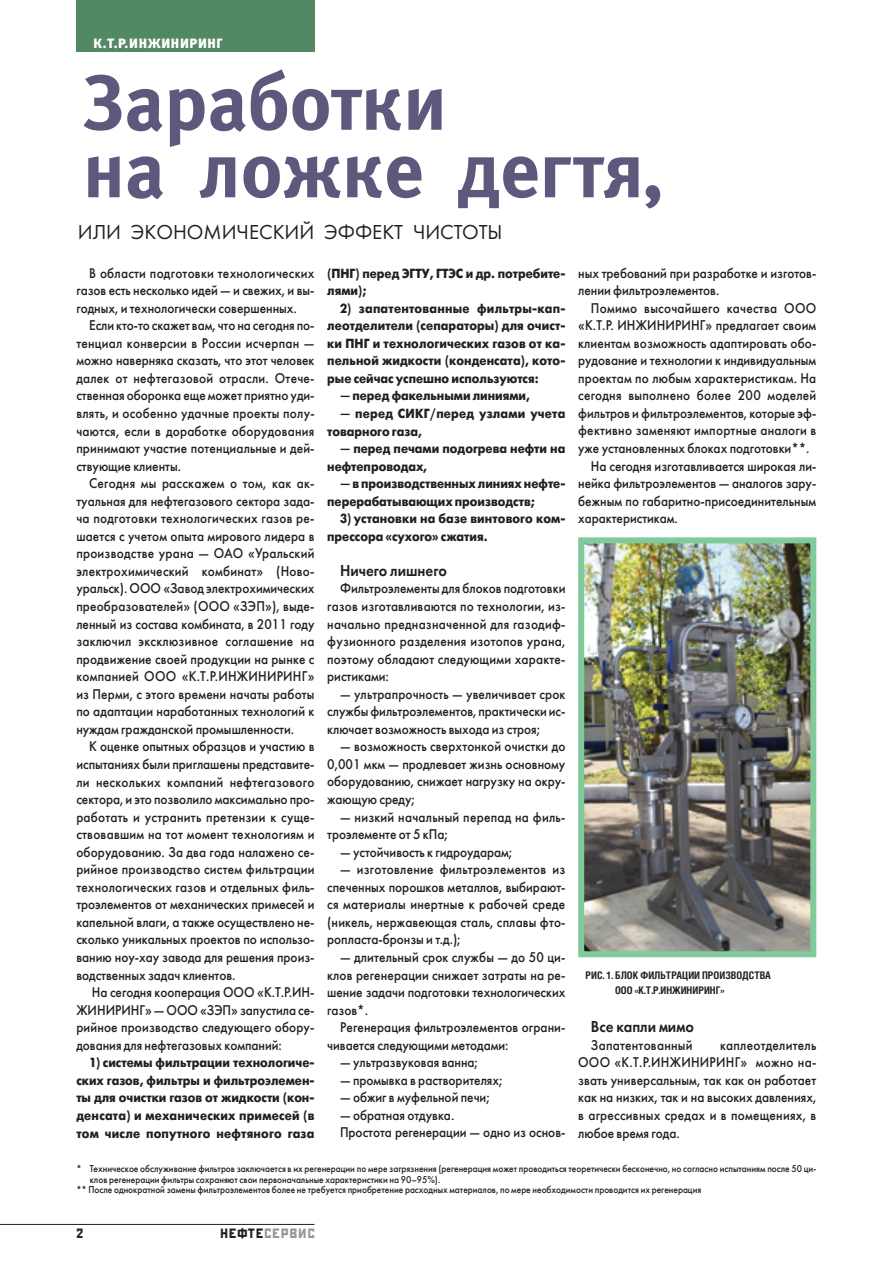
<style>
.page{position:relative;width:893px;height:1263px;background:#fff}
.page>*{position:absolute;margin:0;border:0;box-sizing:border-box;transform-origin:0 0}
.t1{font:78px/67.5px "Meta Bold LFC";color:#5f587c}
.t2{font:21px "Futura Book C";color:#231f20}
.t3{font:16.5px "Futura Demi C";color:#231f20;scale:.91 1}
.t4{font:14.1px/17.5px "Futura Futuris C";color:#231f20;text-align:justify;scale:.91 1}
.t5{font:14.1px/17.5px "Futura Futuris C";letter-spacing:.02em;color:#231f20;scale:.91 1}
.t6{font:13.5px "Meta Black LFC";letter-spacing:.05em;color:#fff}
.t7{font:13.5px "Stenberg C";letter-spacing:.1em;color:#939598}
.t8{font:13.5px "Stenberg C";color:#231f20}
.t9{font:700 13.2px/17.5px "Futura Futuris C";color:#231f20;scale:.91 1}
.t10{font:700 13.2px/17.5px "Futura Futuris C";letter-spacing:.02em;color:#231f20;scale:.91 1}
.t11{font:700 10.5px/15px "Helios Cond";color:#231f20}
.t12{font:9.9px "Futura Futuris C";color:#231f20;scale:.91 1}
.s1{color:#231f20}
</style>
<div class="page">
<hr style="left:0;top:1224px;width:314px;height:1px;background:#231f20">
<div style="left:76px;top:0;width:238px;height:52px;background:#538864"></div>
<img style="left:585px;top:544px;width:224px;height:406px">
<div style="left:578px;top:537px;width:238px;height:420px;border:6px solid #80ca9c"></div>
<p class="t6" style="left:93px;top:38px;width:131px">К.Т.Р.ИНЖИНИРИНГ</p>
<h1 class="t1" style="left:83px;top:75px;width:583px">Заработки<br>на ложке дегтя,</h1>
<h2 class="t2" style="left:78px;top:224px;width:426px">ИЛИ ЭКОНОМИЧЕСКИЙ ЭФФЕКТ ЧИСТОТЫ</h2>
<p class="t4" style="left:76px;top:265px;width:263px;text-indent:13px">В области подготовки технологических газов есть несколько идей — и свежих, и вы&shy;годных, и технологически совершенных.</p>
<p class="t4" style="left:76px;top:318px;width:263px;text-indent:13px">Если кто-то скажет вам, что на сегодня по&shy;тенциал конверсии в России исчерпан — можно наверняка сказать, что этот человек далек от нефтегазовой отрасли. Отече&shy;ственная оборонка еще может приятно уди&shy;влять, и особенно удачные проекты полу&shy;чаются, если в доработке оборудования принимают участие потенциальные и дей&shy;ствующие клиенты.</p>
<p class="t4" style="left:76px;top:476px;width:263px;text-indent:13px">Сегодня мы расскажем о том, как ак&shy;туальная для нефтегазового сектора зада&shy;ча подготовки технологических газов ре&shy;шается с учетом опыта мирового лидера в производстве урана — ОАО «Уральский электрохимический комбинат» (Ново&shy;уральск). ООО «Завод электрохимических преобразователей» (ООО «ЗЭП»), выде&shy;ленный из состава комбината, в 2011 году заключил эксклюзивное соглашение на продвижение своей продукции на рынке с компанией ООО «К.Т.Р.ИНЖИНИРИНГ» из Перми, с этого времени начаты работы по адаптации наработанных технологий к нуждам гражданской промышленности.</p>
<p class="t4" style="left:76px;top:739px;width:263px;text-indent:13px">К оценке опытных образцов и участию в испытаниях были приглашены представите&shy;ли нескольких компаний нефтегазового сектора, и это позволило максимально про&shy;работать и устранить претензии к суще&shy;ствовавшим на тот момент технологиям и оборудованию. За два года налажено се&shy;рийное производство систем фильтрации технологических газов и отдельных филь&shy;троэлементов от механических примесей и капельной влаги, а также осуществлено не&shy;сколько уникальных проектов по использо&shy;ванию ноу-хау завода для решения произ&shy;водственных задач клиентов.</p>
<p class="t4" style="left:76px;top:985px;width:263px;text-indent:15px">На сегодня кооперация ООО «К.Т.Р.ИН-ЖИНИРИНГ» — ООО «ЗЭП» запустила се&shy;рийное производство следующего обору&shy;дования для нефтегазовых компаний:</p>
<p class="t9" style="left:76px;top:1055px;width:263px;text-align:justify;text-indent:13px">1) системы фильтрации технологиче&shy;ских газов, фильтры и фильтроэлемен&shy;ты для очистки газов от жидкости (кон&shy;денсата) и механических примесей (в том числе попутного нефтяного газа</p>
<p class="t9" style="left:327px;top:265px;width:263px">(ПНГ) перед ЭГТУ, ГТЭС и др. потребите&shy;лями);</p>
<p class="t9" style="left:327px;top:301px;width:263px;text-align:justify;text-indent:13px">2) запатентованные фильтры-кап&shy;леотделители (сепараторы) для очист&shy;ки ПНГ и технологических газов от ка&shy;пельной жидкости (конденсата), кото&shy;рые сейчас успешно используются:</p>
<p class="t9" style="left:340px;top:388px;width:210px">— перед факельными линиями,</p>
<p class="t10" style="left:327px;top:406px;width:263px;text-indent:13px">— перед СИКГ/перед узлами учета товарного газа,</p>
<p class="t9" style="left:327px;top:441px;width:263px;text-indent:13px">— перед печами подогрева нефти на нефтепроводах,</p>
<p class="t9" style="left:327px;top:476px;width:263px;text-indent:13px">— в производственных линиях нефте&shy;перерабатывающих производств;</p>
<p class="t9" style="left:327px;top:511px;width:263px;text-indent:13px">3) установки на базе винтового ком&shy;прессора «сухого» сжатия.</p>
<p class="t3" style="left:340px;top:564px;width:119px">Ничего лишнего</p>
<p class="t4" style="left:327px;top:581px;width:263px;text-indent:13px">Фильтроэлементы для блоков подготовки газов изготавливаются по технологии, из&shy;начально предназначенной для газодиф&shy;фузионного разделения изотопов урана, поэтому обладают следующими характе&shy;ристиками:</p>
<p class="t4" style="left:327px;top:686px;width:263px;text-indent:13px">— ультрапрочность — увеличивает срок службы фильтроэлементов, практически ис&shy;ключает возможность выхода из строя;</p>
<p class="t4" style="left:327px;top:739px;width:263px;text-indent:13px">— возможность сверхтонкой очистки до 0,001 мкм — продлевает жизнь основному оборудованию, снижает нагрузку на окру&shy;жающую среду;</p>
<p class="t5" style="left:327px;top:809px;width:263px;text-indent:13px">— низкий начальный перепад на филь&shy;троэлементе от 5 кПа;</p>
<p class="t4" style="left:340px;top:844px;width:191px">— устойчивость к гидроударам;</p>
<p class="t4" style="left:327px;top:862px;width:263px;text-indent:13px">— изготовление фильтроэлементов из спеченных порошков металлов, выбирают&shy;ся материалы инертные к рабочей среде (никель, нержавеющая сталь, сплавы фто&shy;ропласта-бронзы и т.д.);</p>
<p class="t4" style="left:327px;top:950px;width:263px;text-indent:13px">— длительный срок службы — до 50 ци&shy;клов регенерации снижает затраты на ре&shy;шение задачи подготовки технологических газов*.</p>
<p class="t4" style="left:327px;top:1020px;width:263px;text-indent:13px">Регенерация фильтроэлементов ограни&shy;чивается следующими методами:</p>
<p class="t4" style="left:340px;top:1055px;width:153px">— ультразвуковая ванна;</p>
<p class="t4" style="left:340px;top:1072px;width:180px">— промывка в растворителях;</p>
<p class="t4" style="left:340px;top:1090px;width:166px">— обжиг в муфельной печи;</p>
<p class="t4" style="left:340px;top:1108px;width:249px">— обратная отдувка.<br>Простота регенерации — одно из основ-</p>
<p class="t4" style="left:578px;top:265px;width:263px">ных требований при разработке и изготов&shy;лении фильтроэлементов.</p>
<p class="t5" style="left:591px;top:300px;width:249px">Помимо высочайшего качества ООО</p>
<p class="t4" style="left:578px;top:318px;width:263px">«К.Т.Р. ИНЖИНИРИНГ» предлагает своим</p>
<p class="t4" style="left:578px;top:335px;width:263px">клиентам возможность адаптировать обо-</p>
<p class="t4" style="left:578px;top:353px;width:263px">рудование и технологии к индивидуальным</p>
<p class="t4" style="left:578px;top:370px;width:263px">проектам по любым характеристикам. На</p>
<p class="t5" style="left:578px;top:388px;width:263px">сегодня выполнено более 200 моделей</p>
<p class="t4" style="left:578px;top:406px;width:263px">фильтров и фильтроэлементов, которые эф-</p>
<p class="t5" style="left:578px;top:423px;width:263px">фективно заменяют импортные аналоги в</p>
<p class="t4" style="left:578px;top:441px;width:256px">уже установленных блоках подготовки**.</p>
<p class="t4" style="left:591px;top:458px;width:249px">На сегодня изготавливается широкая ли-</p>
<p class="t4" style="left:578px;top:476px;width:263px">нейка фильтроэлементов — аналогов зару-</p>
<p class="t4" style="left:578px;top:493px;width:263px">бежным по габаритно-присоединительным</p>
<p class="t4" style="left:578px;top:511px;width:111px">характеристикам.</p>
<p class="t11" style="left:615px;top:969px;width:157px;text-indent:-30px">РИС. 1. БЛОК ФИЛЬТРАЦИИ ПРОИЗВОДСТВА<br>ООО «К.Т.Р.ИНЖИНИРИНГ»</p>
<p class="t3" style="left:591px;top:1020px;width:115px">Все капли мимо</p>
<p class="t5" style="left:591px;top:1037px;width:113px">Запатентованный</p>
<p class="t4" style="left:578px;top:1037px;width:263px;text-indent:142px">каплеотделитель ООО «К.Т.Р.ИНЖИНИРИНГ» можно на&shy;звать универсальным, так как он работает как на низких, так и на высоких давлениях, в агрессивных средах и в помещениях, в любое время года.</p>
<p class="t12" style="left:76px;top:1165px;width:815px">* Техническое обслуживание фильтров заключается в их регенерации по мере загрязнения (регенерация может проводиться теоретически бесконечно, но согласно испытаниям после 50 ци-</p>
<p class="t12" style="left:90px;top:1175px;width:387px">клов регенерации фильтры сохраняют свои первоначальные характеристики на 90–95%).</p>
<p class="t12" style="left:76px;top:1186px;width:688px">** После однократной замены фильтроэлементов более не требуется приобретение расходных материалов, по мере необходимости проводится их регенерация</p>
<p class="t8" style="left:76px;top:1226px;width:8px">2</p>
<p class="t7" style="left:220px;top:1226px;width:96px"><span class="s1">НЕФТЕ</span>СЕРВИС</p>
</div>
